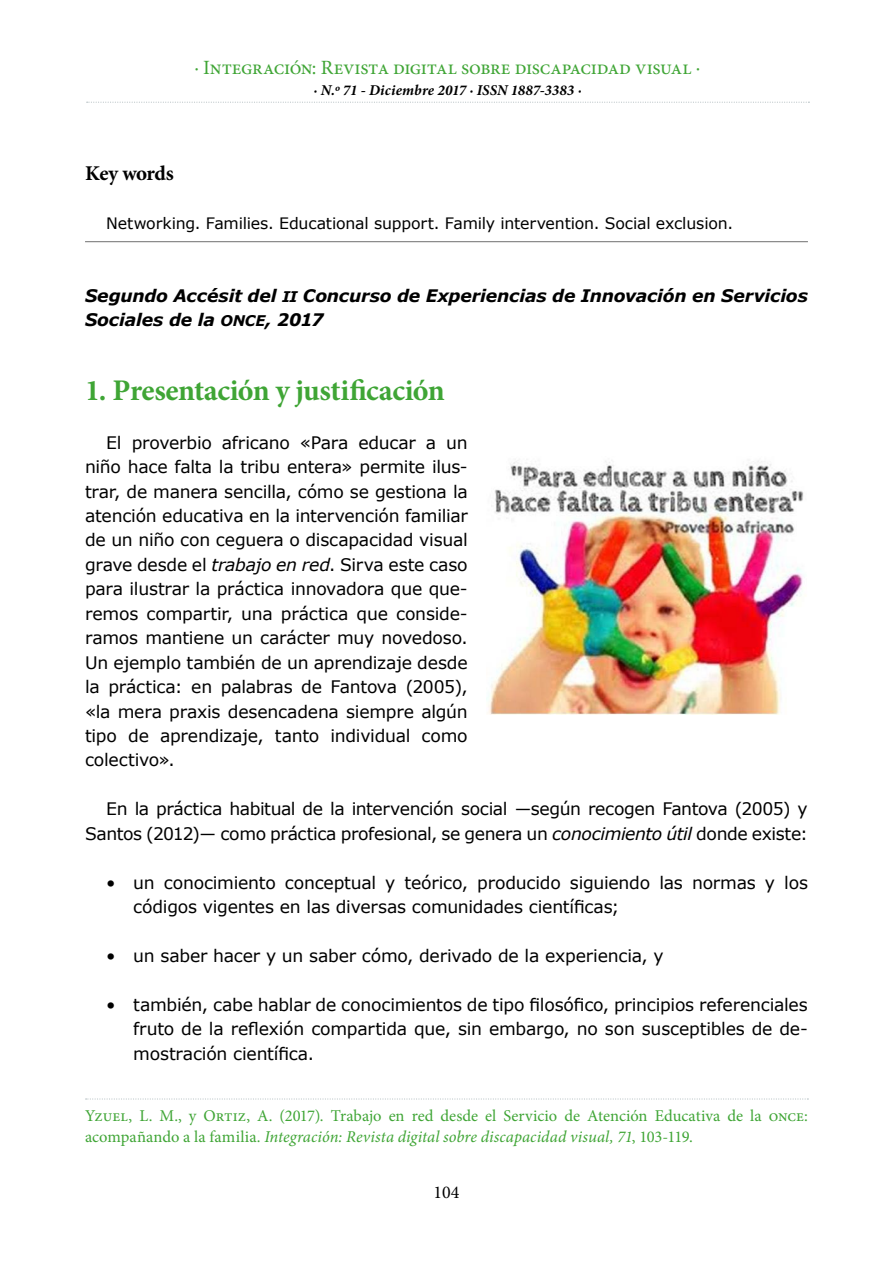
<style>
.page{position:relative;width:893px;height:1263px;background:#fff}
.page>*{position:absolute;margin:0;border:0;box-sizing:border-box;transform-origin:0 0}
.t1{font:700 30px "Minion Pro";letter-spacing:-.02em;color:#3fa535}
.t2{font:700 21px "Minion Pro";color:#000}
.t3{font:20.25px "Minion Pro";letter-spacing:-.02em;color:#3fa535}
.t4{font:18px "Minion Pro";color:#000}
.t5{font:17.25px/24.5px "Verdana";letter-spacing:-.015em;color:#000;text-align:justify}
.t6{font:italic 700 17.25px/24.5px "Verdana";letter-spacing:-.015em;color:#000}
.t7{font:16.5px/21px "Minion Pro";color:#3fa535}
.t8{font:15.75px "Verdana";letter-spacing:-.01em;color:#000}
.t9{font:italic 700 15px "Minion Pro";color:#000}
.s1{font-size:14.7px}
.s2{font-style:italic}
</style>
<div class="page">
<svg style="left:87px;top:102px;width:722px;height:1px"></svg>
<hr style="left:85px;top:241px;width:723px;height:1px;background:#707070">
<img style="left:486px;top:460px;width:318px;height:254px">
<svg style="left:86px;top:1098px;width:722px;height:1px"></svg>
<p class="t3" style="left:194px;top:54px;width:508px">· Integración: Revista digital sobre discapacidad visual ·</p>
<p class="t9" style="left:313px;top:80px;width:270px">· N.º 71 - Diciembre 2017 · ISSN 1887-3383 ·</p>
<h2 class="t2" style="left:85px;top:158px;width:90px">Key words</h2>
<p class="t8" style="left:106px;top:213px;width:628px">Networking. Families. Educational support. Family intervention. Social exclusion.</p>
<p class="t6" style="left:85px;top:283px;width:724px">Segundo Accésit del <span class="s1">II</span> Concurso de Experiencias de Innovación en Servicios<br>Sociales de la <span class="s1">ONCE</span>, 2017</p>
<h1 class="t1" style="left:85px;top:369px;width:361px">1. Presentación y justificación</h1>
<p class="t5" style="left:85px;top:430px;width:384px;text-indent:21px">El proverbio africano «Para educar a un niño hace falta la tribu entera» permite ilus&shy;trar, de manera sencilla, cómo se gestiona la atención educativa en la intervención familiar de un niño con ceguera o discapacidad visual grave desde el <span class="s2">trabajo en red</span>. Sirva este caso para ilustrar la práctica innovadora que que&shy;remos compartir, una práctica que conside&shy;ramos mantiene un carácter muy novedoso.<br>Un ejemplo también de un aprendizaje desde la práctica: en palabras de Fantova (2005), «la mera praxis desencadena siempre algún tipo de aprendizaje, tanto individual como colectivo».</p>
<p class="t5" style="left:85px;top:796px;width:724px;text-align:right">En la práctica habitual de la intervención social ―según recogen Fantova (2005) y<br>Santos (2012)― como práctica profesional, se genera un <span class="s2">conocimiento útil</span> donde existe:</p>
<p class="t5" style="left:133px;top:870px;width:676px;text-indent:-27px">• un conocimiento conceptual y teórico, producido siguiendo las normas y los códigos vigentes en las diversas comunidades científicas;</p>
<p class="t5" style="left:106px;top:943px;width:559px">• un saber hacer y un saber cómo, derivado de la experiencia, y</p>
<p class="t5" style="left:133px;top:992px;width:676px;text-indent:-27px">• también, cabe hablar de conocimientos de tipo filosófico, principios referenciales fruto de la reflexión compartida que, sin embargo, no son susceptibles de de&shy;mostración científica.</p>
<p class="t7" style="left:85px;top:1105px;width:724px">Yzuel, L. M., y Ortiz, A. (2017). Trabajo en red desde el Servicio de Atención Educativa de la once: acompañando a la familia. <span class="s2">Integración: Revista digital sobre discapacidad visual, 71</span>, 103-119.</p>
<p class="t4" style="left:433px;top:1180px;width:27px">104</p>
</div>
